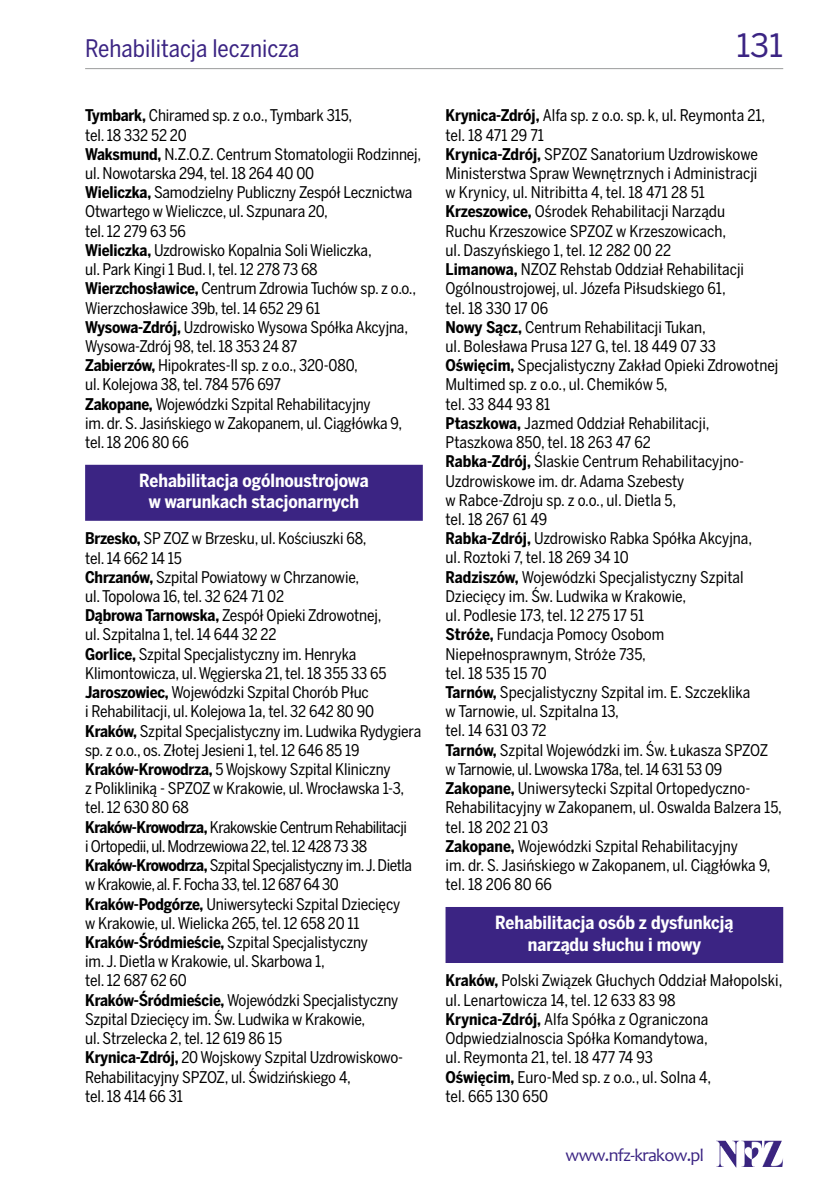
<style>
.page{position:relative;width:840px;height:1191px;background:#fff}
.page>*{position:absolute;margin:0;border:0;box-sizing:border-box;transform-origin:0 0}
.t1{font:32px "Benton Sans CE";color:#3b2483}
.t2{font:24px "Benton Sans Cond CE";color:#3b2483}
.t3{font:700 18px/21.6px "Benton Sans Cond CE";color:#fff;text-align:center}
.t4{font:18px "Candara";letter-spacing:-.04em;color:#3b2483}
.t5{font:16px/19.2px "Benton Sans Cond CE";letter-spacing:-.01em;color:#000}
.s1{font-weight:700}
</style>
<div class="page">
<svg style="left:763px;top:1140px;width:9px;height:9px"></svg>
<hr style="left:85px;top:68px;width:697px;height:1px;background:#9c9d9d">
<div style="left:85px;top:465px;width:337px;height:56px;background:#3b2483"></div>
<div style="left:445px;top:907px;width:337px;height:56px;background:#3b2483"></div>
<p class="t2" style="left:85px;top:34px;width:216px">Rehabilitacja lecznicza</p>
<p class="t5" style="left:85px;top:106px;width:337px"><span class="s1">Tymbark,</span> Chiramed sp. z o.o., Tymbark 315,<br>tel. 18 332 52 20<br><span class="s1">Waksmund,</span> N.Z.O.Z. Centrum Stomatologii Rodzinnej, ul. Nowotarska 294, tel. 18 264 40 00<br><span class="s1">Wieliczka,</span> Samodzielny Publiczny Zespół Lecznictwa Otwartego w Wieliczce, ul. Szpunara 20,<br>tel. 12 279 63 56<br><span class="s1">Wieliczka,</span> Uzdrowisko Kopalnia Soli Wieliczka,<br>ul. Park Kingi 1 Bud. I, tel. 12 278 73 68<br><span class="s1">Wierzchosławice,</span> Centrum Zdrowia Tuchów sp. z o.o., Wierzchosławice 39b, tel. 14 652 29 61<br><span class="s1">Wysowa-Zdrój,</span> Uzdrowisko Wysowa Spółka Akcyjna, Wysowa-Zdrój 98, tel. 18 353 24 87<br><span class="s1">Zabierzów,</span> Hipokrates-II sp. z o.o., 320-080,<br>ul. Kolejowa 38, tel. 784 576 697<br><span class="s1">Zakopane,</span> Wojewódzki Szpital Rehabilitacyjny<br>im. dr. S. Jasińskiego w Zakopanem, ul. Ciągłówka 9, tel. 18 206 80 66</p>
<p class="t3" style="left:139px;top:470px;width:231px">Rehabilitacja ogólnoustrojowa w warunkach stacjonarnych</p>
<p class="t5" style="left:85px;top:529px;width:337px"><span class="s1">Brzesko,</span> SP ZOZ w Brzesku, ul. Kościuszki 68,<br>tel. 14 662 14 15<br><span class="s1">Chrzanów,</span> Szpital Powiatowy w Chrzanowie, ul.Topolowa 16, tel. 32 624 71 02<br><span class="s1">Dąbrowa Tarnowska,</span> Zespół Opieki Zdrowotnej,<br>ul. Szpitalna 1, tel. 14 644 32 22<br><span class="s1">Gorlice,</span> Szpital Specjalistyczny im. Henryka Klimontowicza, ul.Węgierska 21, tel. 18 355 33 65<br><span class="s1">Jaroszowiec,</span> Wojewódzki Szpital Chorób Płuc<br>i Rehabilitacji, ul. Kolejowa 1a, tel. 32 642 80 90<br><span class="s1">Kraków,</span> Szpital Specjalistyczny im. Ludwika Rydygiera sp. z o.o., os. Złotej Jesieni 1, tel. 12 646 85 19<br><span class="s1">Kraków-Krowodrza,</span> 5 Wojskowy Szpital Kliniczny<br>z Polikliniką - SPZOZ w Krakowie, ul.Wrocławska 1-3, tel. 12 630 80 68<br><span class="s1">Kraków-Krowodrza,</span> Krakowskie Centrum Rehabilitacji<br>i Ortopedii, ul.Modrzewiowa 22, tel. 12 428 73 38<br><span class="s1">Kraków-Krowodrza,</span> Szpital Specjalistyczny im. J. Dietla w Krakowie, al. F. Focha 33, tel. 12 687 64 30<br><span class="s1">Kraków-Podgórze,</span> Uniwersytecki Szpital Dziecięcy<br>w Krakowie, ul.Wielicka 265, tel. 12 658 20 11<br><span class="s1">Kraków-Śródmieście,</span> Szpital Specjalistyczny<br>im. J. Dietla w Krakowie, ul. Skarbowa 1,<br>tel. 12 687 62 60<br><span class="s1">Kraków-Śródmieście,</span> Wojewódzki Specjalistyczny Szpital Dziecięcy im. Św. Ludwika w Krakowie,<br>ul. Strzelecka 2, tel. 12 619 86 15<br><span class="s1">Krynica-Zdrój,</span> 20 Wojskowy Szpital Uzdrowiskowo-Rehabilitacyjny SPZOZ, ul. Świdzińskiego 4,<br>tel. 18 414 66 31</p>
<p class="t1" style="left:736px;top:26px;width:48px">131</p>
<p class="t5" style="left:445px;top:106px;width:338px"><span class="s1">Krynica-Zdrój,</span> Alfa sp. z o.o. sp. k, ul. Reymonta 21, tel. 18 471 29 71<br><span class="s1">Krynica-Zdrój,</span> SPZOZ Sanatorium Uzdrowiskowe Ministerstwa Spraw Wewnętrznych i Administracji<br>w Krynicy, ul. Nitribitta 4, tel. 18 471 28 51<br><span class="s1">Krzeszowice,</span> Ośrodek Rehabilitacji Narządu<br>Ruchu Krzeszowice SPZOZ w Krzeszowicach,<br>ul. Daszyńskiego 1, tel. 12 282 00 22<br><span class="s1">Limanowa,</span> NZOZ Rehstab Oddział Rehabilitacji Ogólnoustrojowej, ul. Józefa Piłsudskiego 61,<br>tel. 18 330 17 06<br><span class="s1">Nowy Sącz,</span> Centrum Rehabilitacji Tukan,<br>ul. Bolesława Prusa 127 G, tel. 18 449 07 33<br><span class="s1">Oświęcim,</span> Specjalistyczny Zakład Opieki Zdrowotnej Multimed sp. z o.o., ul. Chemików 5,<br>tel. 33 844 93 81<br><span class="s1">Ptaszkowa,</span> Jazmed Oddział Rehabilitacji,<br>Ptaszkowa 850, tel. 18 263 47 62<br><span class="s1">Rabka-Zdrój,</span> Ślaskie Centrum Rehabilitacyjno-Uzdrowiskowe im. dr. Adama Szebesty<br>w Rabce-Zdroju sp. z o.o., ul. Dietla 5,<br>tel. 18 267 61 49<br><span class="s1">Rabka-Zdrój,</span> Uzdrowisko Rabka Spółka Akcyjna,<br>ul. Roztoki 7, tel. 18 269 34 10<br><span class="s1">Radziszów,</span> Wojewódzki Specjalistyczny Szpital Dziecięcy im. Św. Ludwika w Krakowie,<br>ul. Podlesie 173, tel. 12 275 17 51<br><span class="s1">Stróże,</span> Fundacja Pomocy Osobom Niepełnosprawnym, Stróże 735,<br>tel. 18 535 15 70<br><span class="s1">Tarnów,</span> Specjalistyczny Szpital im. E. Szczeklika<br>w Tarnowie, ul. Szpitalna 13,<br>tel. 14 631 03 72<br><span class="s1">Tarnów,</span> Szpital Wojewódzki im. Św. Łukasza SPZOZ wTarnowie, ul. Lwowska 178a, tel. 14 631 53 09<br><span class="s1">Zakopane,</span> Uniwersytecki Szpital Ortopedyczno-Rehabilitacyjny w Zakopanem, ul. Oswalda Balzera 15, tel. 18 202 21 03<br><span class="s1">Zakopane,</span> Wojewódzki Szpital Rehabilitacyjny<br>im. dr. S. Jasińskiego w Zakopanem, ul. Ciągłówka 9, tel. 18 206 80 66</p>
<p class="t3" style="left:495px;top:912px;width:239px">Rehabilitacja osób z dysfunkcją narządu słuchu i mowy</p>
<p class="t5" style="left:445px;top:971px;width:338px"><span class="s1">Kraków,</span> Polski Związek Głuchych Oddział Małopolski, ul. Lenartowicza 14, tel. 12 633 83 98<br><span class="s1">Krynica-Zdrój,</span> Alfa Spółka z Ograniczona Odpwiedzialnoscia Spółka Komandytowa,<br>ul. Reymonta 21, tel. 18 477 74 93<br><span class="s1">Oświęcim,</span> Euro-Med sp. z o.o., ul. Solna 4,<br>tel. 665 130 650</p>
<p class="t4" style="left:565px;top:1143px;width:140px">www.nfz-krakow.pl</p>
</div>
